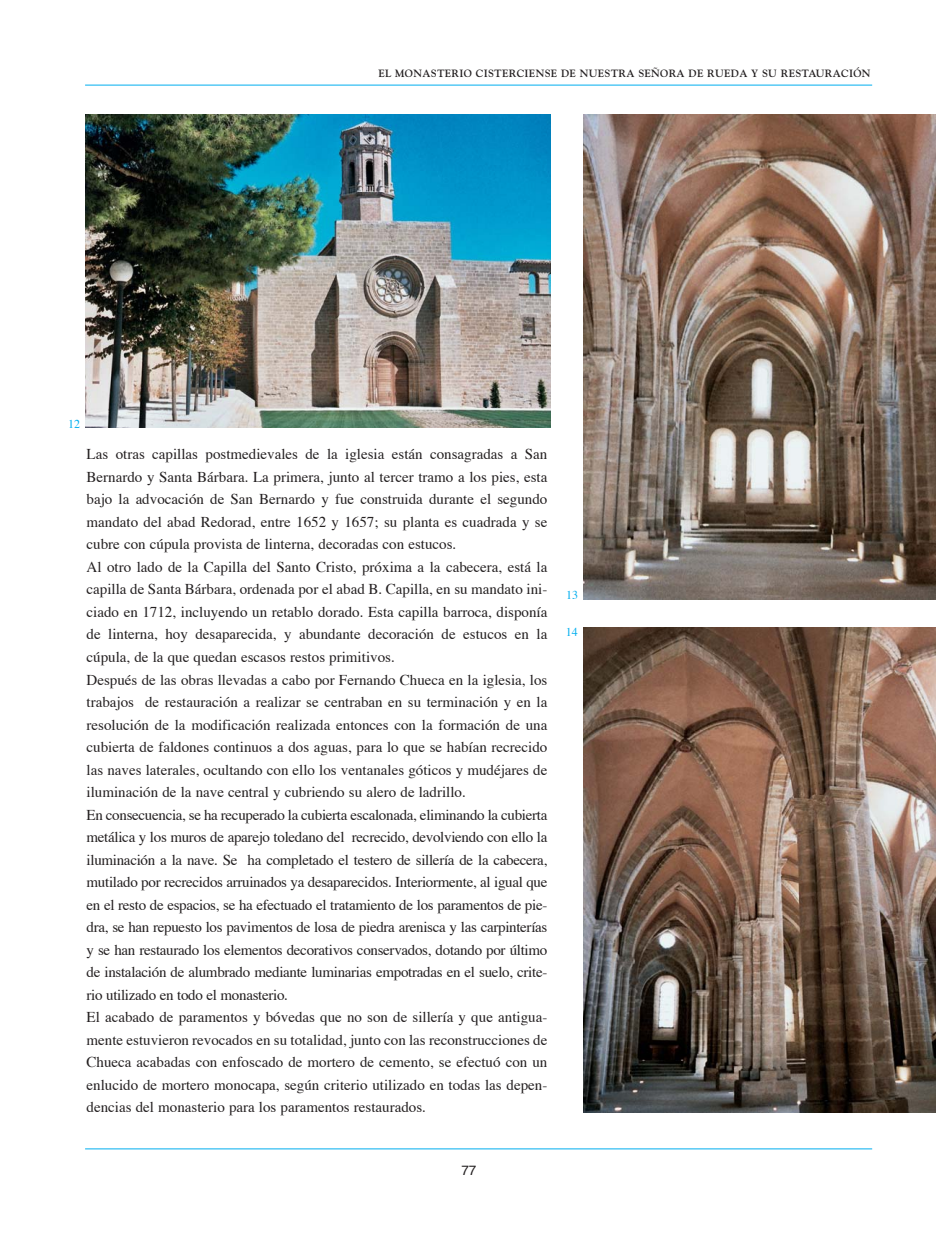
<style>
.page{position:relative;width:936px;height:1234px;background:#fff}
.page>*{position:absolute;margin:0;border:0;box-sizing:border-box;transform-origin:0 0}
.t1{font:15px/22.5px "Times";color:#231f20}
.t2{font:13.5px "Helvetica";color:#231f20}
.t3{font:12px "Times";color:#00aeef}
.t4{font:700 10.5px "Goudy";letter-spacing:.03em;color:#231f20}
</style>
<div class="page">
<hr style="left:85px;top:1148px;width:787px;height:1px;background:#00aeef">
<hr style="left:85px;top:85px;width:787px;height:1px;background:#00aeef">
<img style="left:583px;top:114px;width:352px;height:485px">
<img style="left:85px;top:114px;width:465px;height:313px">
<img style="left:583px;top:627px;width:352px;height:484px">
<p class="t3" style="left:68px;top:419px;width:13px">12</p>
<p class="t4" style="left:378px;top:69px;width:494px">EL MONASTERIO CISTERCIENSE DE NUESTRA SEÑORA DE RUEDA Y SU RESTAURACIÓN</p>
<p class="t1" style="left:86px;top:444px;width:462px">Las otras capillas postmedievales de la iglesia están consagradas a San Bernardo y Santa Bárbara. La primera, junto al tercer tramo a los pies, esta bajo la advocación de San Bernardo y fue construida durante el segundo mandato del abad Redorad, entre 1652 y 1657; su planta es cuadrada y se cubre con cúpula provista de linterna, decoradas con estucos.<br>Al otro lado de la Capilla del Santo Cristo, próxima a la cabecera, está la capilla de Santa Bárbara, ordenada por el abad B. Capilla, en su mandato ini&shy;ciado en 1712, incluyendo un retablo dorado. Esta capilla barroca, disponía de linterna, hoy desaparecida, y abundante decoración de estucos en la cúpula, de la que quedan escasos restos primitivos.<br>Después de las obras llevadas a cabo por Fernando Chueca en la iglesia, los trabajos de restauración a realizar se centraban en su terminación y en la resolución de la modificación realizada entonces con la formación de una cubierta de faldones continuos a dos aguas, para lo que se habían recrecido las naves laterales, ocultando con ello los ventanales góticos y mudéjares de iluminación de la nave central y cubriendo su alero de ladrillo.<br>En consecuencia, se ha recuperado la cubierta escalonada, eliminando la cubierta metálica y los muros de aparejo toledano del recrecido, devolviendo con ello la iluminación a la nave. Se ha completado el testero de sillería de la cabecera, mutilado por recrecidos arruinados ya desaparecidos. Interiormente, al igual que en el resto de espacios, se ha efectuado el tratamiento de los paramentos de pie&shy;dra, se han repuesto los pavimentos de losa de piedra arenisca y las carpinterías y se han restaurado los elementos decorativos conservados, dotando por último de instalación de alumbrado mediante luminarias empotradas en el suelo, crite&shy;rio utilizado en todo el monasterio.<br>El acabado de paramentos y bóvedas que no son de sillería y que antigua&shy;mente estuvieron revocados en su totalidad, junto con las reconstrucciones de Chueca acabadas con enfoscado de mortero de cemento, se efectuó con un enlucido de mortero monocapa, según criterio utilizado en todas las depen&shy;dencias del monasterio para los paramentos restaurados.</p>
<p class="t3" style="left:566px;top:590px;width:13px">13</p>
<p class="t3" style="left:566px;top:627px;width:13px">14</p>
<p class="t2" style="left:461px;top:1163px;width:17px">77</p>
</div>
